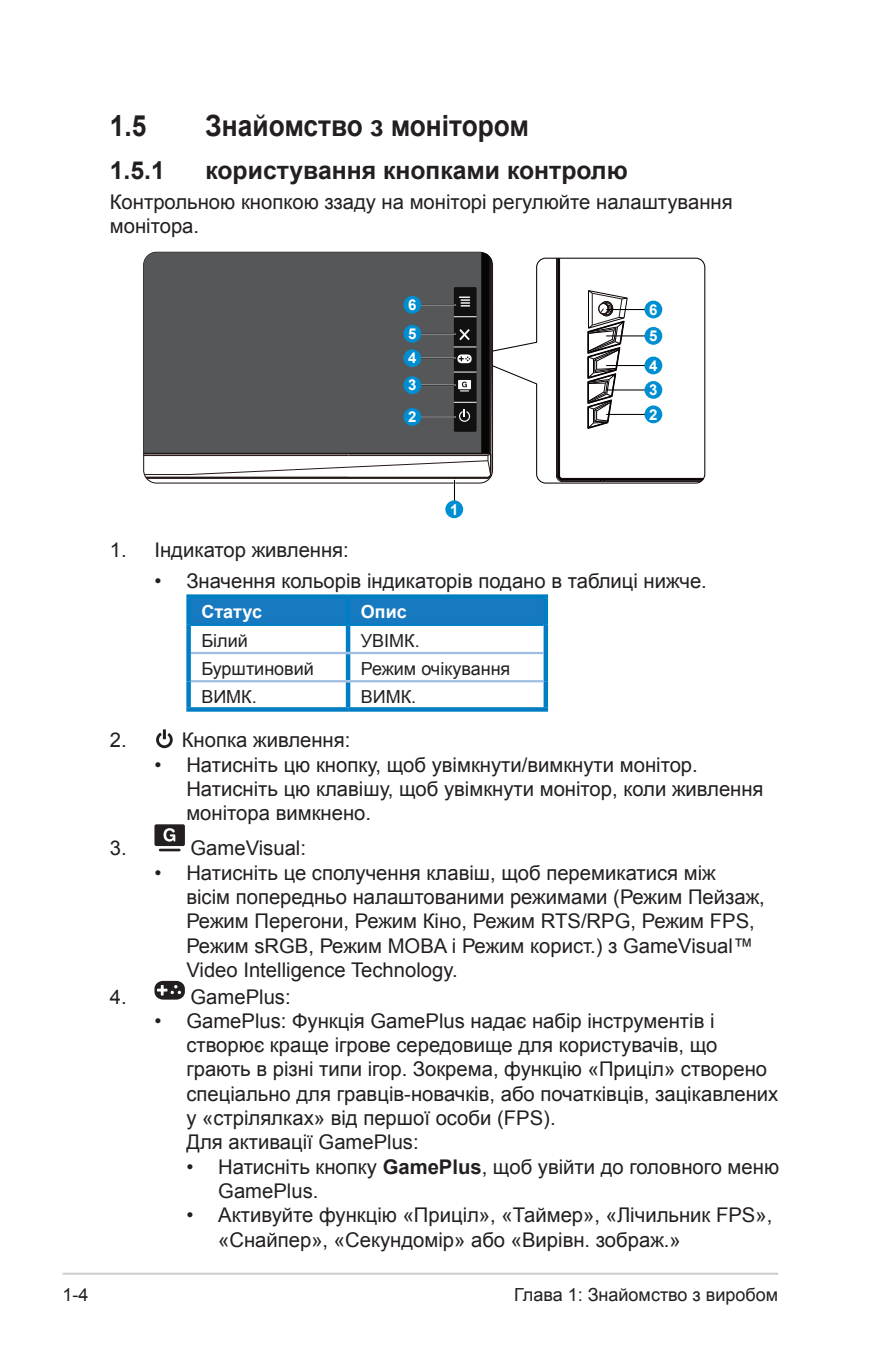
<style>
.page{position:relative;width:893px;height:1346px;background:#fff}
.page>*{position:absolute;margin:0;border:0;box-sizing:border-box;transform-origin:0 0}
.Heading_1{font:700 29.25px "Arial";color:#231f20;scale:.9 1}
.Heading_2{font:700 24.75px "Arial";color:#231f20}
.Body_Text{font:20.25px/24.3px "Arial";color:#231f20}
.Table_Text_-new{font:18px "Arial";color:#231f20}
.Table_Text_Head_-_ne{font:700 18px "Arial";color:#fff}
.t1{font:700 15.08px/31.7px "Arial";color:#fff}
.s1{font-weight:700}
</style>
<div class="page">
<hr style="left:63px;top:1272px;width:715px;height:3px;background:#d1d2d4">
<svg style="left:465px;top:257px;width:241px;height:227px"></svg>
<svg style="left:556px;top:258px;width:149px;height:224px"></svg>
<hr style="left:606px;top:414px;width:39px;height:1px;background:#000">
<div style="left:644px;top:405px;width:18px;height:18px;background:#008ed2;border-radius:50%"></div>
<hr style="left:454px;top:480px;width:1px;height:33px;background:#000">
<div style="left:445px;top:500px;width:18px;height:18px;background:#008ed2;border-radius:50%"></div>
<hr style="left:606px;top:389px;width:39px;height:1px;background:#000">
<div style="left:644px;top:381px;width:18px;height:18px;background:#008ed2;border-radius:50%"></div>
<hr style="left:606px;top:365px;width:39px;height:1px;background:#000">
<div style="left:644px;top:357px;width:18px;height:17px;background:#008ed2;border-radius:50%"></div>
<hr style="left:606px;top:335px;width:39px;height:1px;background:#000">
<div style="left:644px;top:327px;width:18px;height:18px;background:#008ed2;border-radius:50%"></div>
<hr style="left:606px;top:309px;width:39px;height:1px;background:#000">
<div style="left:644px;top:301px;width:18px;height:17px;background:#008ed2;border-radius:50%"></div>
<svg style="left:481px;top:252px;width:11px;height:201px;background:#161414"></svg>
<svg style="left:144px;top:453px;width:348px;height:26px"></svg>
<div style="left:144px;top:252px;width:337px;height:201px;background:#565759"></div>
<div style="left:454px;top:287px;width:23px;height:145px;background:#111"></div>
<svg style="left:459px;top:296px;width:11px;height:10px"></svg>
<svg style="left:459px;top:329px;width:11px;height:11px"></svg>
<svg style="left:457px;top:354px;width:15px;height:9px"></svg>
<svg style="left:458px;top:380px;width:13px;height:11px"></svg>
<hr style="left:416px;top:384px;width:39px;height:2px;background:#fff">
<hr style="left:416px;top:357px;width:39px;height:2px;background:#fff">
<hr style="left:416px;top:304px;width:39px;height:2px;background:#fff">
<hr style="left:416px;top:385px;width:39px;height:1px;background:#000">
<div style="left:403px;top:376px;width:18px;height:18px;background:#008ed2;border-radius:50%"></div>
<hr style="left:416px;top:416px;width:39px;height:2px;background:#fff">
<hr style="left:416px;top:417px;width:39px;height:1px;background:#000">
<div style="left:403px;top:408px;width:18px;height:18px;background:#008ed2;border-radius:50%"></div>
<hr style="left:416px;top:358px;width:39px;height:1px;background:#000">
<div style="left:403px;top:349px;width:18px;height:18px;background:#008ed2;border-radius:50%"></div>
<hr style="left:416px;top:333px;width:39px;height:1px;background:#000">
<div style="left:403px;top:325px;width:18px;height:18px;background:#008ed2;border-radius:50%"></div>
<hr style="left:416px;top:304px;width:39px;height:1px;background:#000">
<div style="left:403px;top:296px;width:18px;height:18px;background:#008ed2;border-radius:50%"></div>
<svg style="left:454px;top:402px;width:23px;height:1px"></svg>
<svg style="left:454px;top:372px;width:23px;height:1px"></svg>
<svg style="left:454px;top:346px;width:23px;height:1px"></svg>
<svg style="left:454px;top:316px;width:23px;height:1px"></svg>
<svg style="left:459px;top:409px;width:11px;height:13px"></svg>
<div style="left:191px;top:599px;width:353px;height:25px;background:#177ac0"></div>
<div style="left:186px;top:599px;width:5px;height:26px;background:#007dc3"></div>
<div style="left:186px;top:594px;width:162px;height:5px;background:#007dc3"></div>
<hr style="left:346px;top:599px;width:4px;height:25px;background:#007dc3">
<hr style="left:544px;top:599px;width:4px;height:26px;background:#007dc3">
<div style="left:348px;top:594px;width:200px;height:5px;background:#007dc3"></div>
<div style="left:186px;top:625px;width:5px;height:28px;background:#007dc3"></div>
<hr style="left:191px;top:624px;width:157px;height:2px;background:#007dc3">
<hr style="left:346px;top:626px;width:4px;height:26px;background:#007dc3">
<hr style="left:544px;top:625px;width:4px;height:28px;background:#007dc3">
<hr style="left:348px;top:624px;width:196px;height:2px;background:#007dc3">
<div style="left:186px;top:653px;width:5px;height:28px;background:#007dc3"></div>
<hr style="left:191px;top:652px;width:157px;height:2px;background:#9fbde2">
<hr style="left:346px;top:654px;width:4px;height:26px;background:#007dc3">
<hr style="left:544px;top:653px;width:4px;height:28px;background:#007dc3">
<hr style="left:348px;top:652px;width:196px;height:2px;background:#9fbde2">
<div style="left:186px;top:681px;width:5px;height:26px;background:#007dc3"></div>
<hr style="left:191px;top:680px;width:157px;height:2px;background:#9fbde2">
<div style="left:186px;top:707px;width:162px;height:5px;background:#007dc3"></div>
<hr style="left:346px;top:682px;width:4px;height:25px;background:#007dc3">
<hr style="left:544px;top:681px;width:4px;height:26px;background:#007dc3">
<hr style="left:348px;top:680px;width:196px;height:2px;background:#9fbde2">
<div style="left:348px;top:707px;width:200px;height:5px;background:#007dc3"></div>
<svg style="left:156px;top:729px;width:17px;height:20px"></svg>
<hr style="left:159px;top:849px;width:22px;height:2px;background:#231f20">
<svg style="left:154px;top:824px;width:31px;height:22px"></svg>
<div style="left:154px;top:981px;width:31px;height:18px;background:#231f20;border-radius:8px"></div>
<svg style="left:157px;top:985px;width:24px;height:10px"></svg>
<p class="Heading_1" style="left:110px;top:107px;width:42px">1.5</p>
<p class="Heading_1" style="left:205px;top:107px;width:361px">Знайомство з монітором</p>
<p class="Heading_2" style="left:110px;top:154px;width:57px">1.5.1</p>
<p class="Heading_2" style="left:205px;top:154px;width:424px">користування кнопками контролю</p>
<p class="Body_Text" style="left:110px;top:190px;width:624px">Контрольною кнопкою ззаду на моніторі регулюйте налаштування монітора.</p>
<p class="t1" style="left:408px;top:289px;width:10px">6</p>
<p class="t1" style="left:649px;top:294px;width:10px">6</p>
<p class="t1" style="left:408px;top:318px;width:10px">5</p>
<p class="t1" style="left:649px;top:320px;width:10px">5</p>
<p class="t1" style="left:408px;top:342px;width:10px">4</p>
<p class="t1" style="left:649px;top:350px;width:10px">4</p>
<p class="t1" style="left:408px;top:369px;width:10px">3<br>2</p>
<p class="t1" style="left:649px;top:374px;width:10px">3</p>
<p class="t1" style="left:649px;top:399px;width:10px">2</p>
<p class="t1" style="left:450px;top:493px;width:10px">1</p>
<p class="Body_Text" style="left:110px;top:538px;width:241px">1. Індикатор живлення:</p>
<p class="Body_Text" style="left:154px;top:569px;width:554px">• Значення кольорів індикаторів подано в таблиці нижче.</p>
<p class="Table_Text_Head_-_ne" style="left:201px;top:600px;width:62px">Статус</p>
<p class="Table_Text_Head_-_ne" style="left:361px;top:600px;width:47px">Опис</p>
<p class="Table_Text_-new" style="left:201px;top:628px;width:48px">Білий</p>
<p class="Table_Text_-new" style="left:361px;top:628px;width:60px">УВІМК.</p>
<p class="Table_Text_-new" style="left:201px;top:657px;width:114px">Бурштиновий</p>
<p class="Table_Text_-new" style="left:361px;top:657px;width:151px">Режим очікування</p>
<p class="Table_Text_-new" style="left:201px;top:685px;width:57px">ВИМК.</p>
<p class="Table_Text_-new" style="left:361px;top:685px;width:57px">ВИМК.</p>
<p class="Body_Text" style="left:110px;top:728px;width:18px">2.</p>
<p class="Body_Text" style="left:182px;top:728px;width:170px">Кнопка живлення:</p>
<p class="Body_Text" style="left:186px;top:752px;width:579px;text-indent:-32px">• Натисніть цю кнопку, щоб увімкнути/вимкнути монітор.<br>Натисніть цю клавішу, щоб увімкнути монітор, коли живлення монітора вимкнено.</p>
<p class="Body_Text" style="left:110px;top:836px;width:18px">3.</p>
<p class="Body_Text" style="left:191px;top:836px;width:117px">GameVisual:</p>
<p class="Body_Text" style="left:186px;top:860px;width:580px;text-indent:-32px">• Натисніть це сполучення клавіш, щоб перемикатися між<br>вісім попередньо налаштованими режимами (Режим Пейзаж, Режим Перегони, Режим Кіно, Режим RTS/RPG, Режим FPS, Режим sRGB, Режим MOBA і Режим корист.) з GameVisual™ Video Intelligence Technology.</p>
<p class="Body_Text" style="left:110px;top:984px;width:18px">4.</p>
<p class="Body_Text" style="left:191px;top:984px;width:102px">GamePlus:</p>
<p class="Body_Text" style="left:186px;top:1009px;width:593px;text-indent:-32px">• GamePlus: Функція GamePlus надає набір інструментів і створює краще ігрове середовище для користувачів, що грають в різні типи ігор. Зокрема, функцію «Приціл» створено спеціально для гравців-новачків, або початківців, зацікавлених у «стрілялках» від першої особи (FPS).<br>Для активації GamePlus:</p>
<p class="Body_Text" style="left:218px;top:1154px;width:562px;text-indent:-32px">• Натисніть кнопку <span class="s1">GamePlus</span>, щоб увійти до головного меню<br>GamePlus.</p>
<p class="Body_Text" style="left:218px;top:1203px;width:555px;text-indent:-32px">• Активуйте функцію «Приціл», «Таймер», «Лічильник FPS», «Снайпер», «Секундомір» або «Вирівн. зображ.»</p>
<p class="Table_Text_-new" style="left:63px;top:1282px;width:28px">1-4</p>
<p class="Table_Text_-new" style="left:514px;top:1282px;width:266px">Глава 1: Знайомство з виробом</p>
</div>
